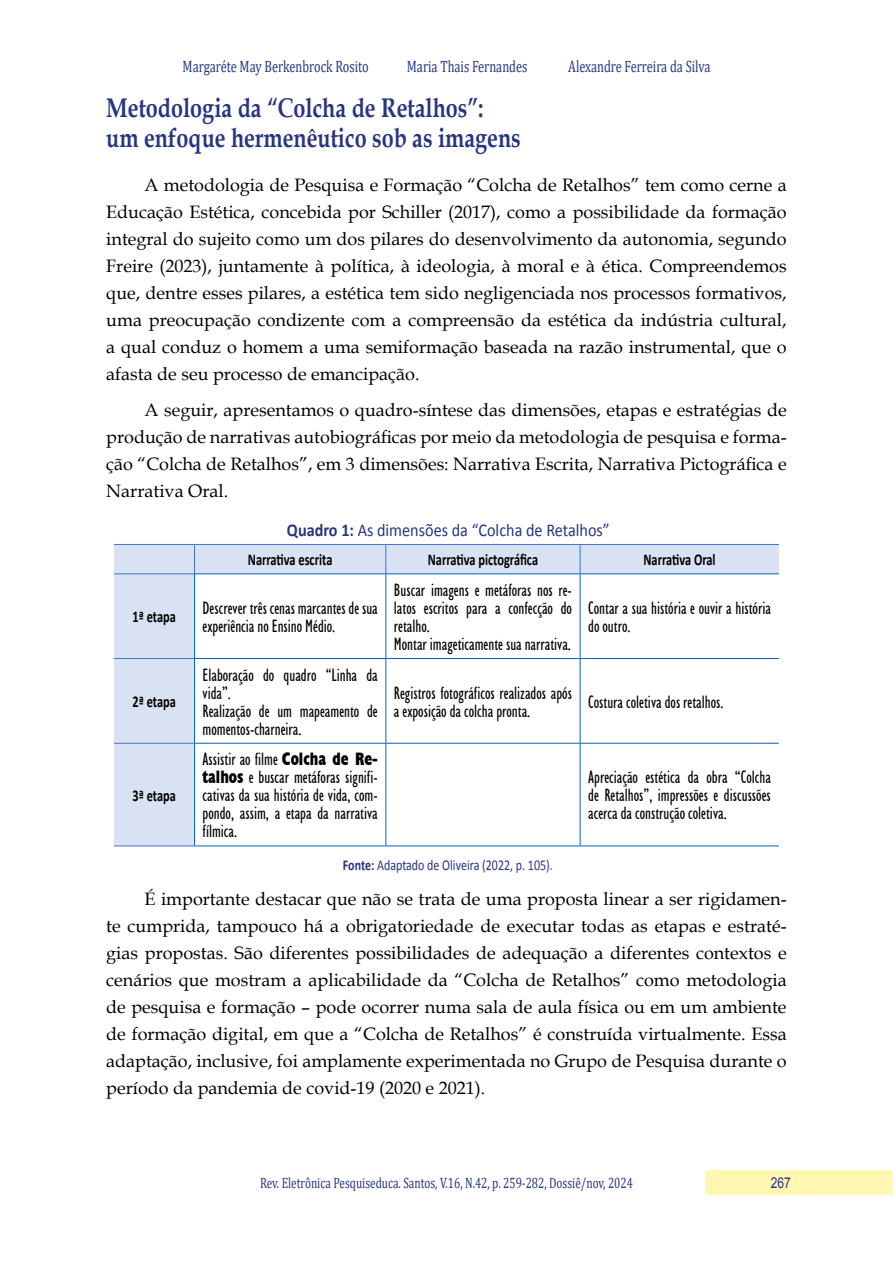
<style>
.page{position:relative;width:893px;height:1263px;background:#fff}
.page>*{position:absolute;margin:0;border:0;box-sizing:border-box;transform-origin:0 0}
.t1{font:700 27px/30px "Book Antiqua";color:#283583;scale:.8 1}
.t2{font:18px/27px "Book Antiqua";color:#000;text-align:justify}
.t3{font:condensed 18px/18px "Humanist 521 BT";color:#000;scale:.9 1}
.t4{font:18px "Calibri";color:#283583;scale:.9 1}
.t5{font:16.5px "Cambria";color:#283583;scale:.75 1}
.t6{font:700 16.5px "Calibri";color:#000;scale:.75 1}
.t7{font:15px "Cambria";color:#283583;scale:.75 1}
.t8{font:15px "Calibri";color:#283583;scale:.8 1}
.t9{font:15px "Arial";color:#283583;scale:.8 1}
.s1{font-weight:700}
.s2{font-family:"Humanist 521 BT Xtra";font-weight:700}
</style>
<div class="page">
<div style="left:706px;top:1170px;width:187px;height:25px;background:#fff7b2"></div>
<svg style="left:114px;top:545px;width:665px;height:300px"></svg>
<hr style="left:114px;top:544px;width:80px;height:1px;background:#4472c4">
<hr style="left:194px;top:544px;width:192px;height:1px;background:#4472c4">
<svg style="left:194px;top:545px;width:1px;height:28px"></svg>
<hr style="left:386px;top:544px;width:194px;height:1px;background:#4472c4">
<svg style="left:385px;top:545px;width:1px;height:28px"></svg>
<hr style="left:580px;top:544px;width:199px;height:1px;background:#4472c4">
<svg style="left:580px;top:545px;width:1px;height:28px"></svg>
<hr style="left:114px;top:573px;width:81px;height:1px;background:#4472c4">
<hr style="left:114px;top:658px;width:80px;height:1px;background:#4472c4">
<hr style="left:114px;top:743px;width:80px;height:1px;background:#4472c4">
<hr style="left:114px;top:845px;width:80px;height:1px;background:#4472c4">
<hr style="left:194px;top:573px;width:192px;height:1px;background:#0563c1">
<hr style="left:194px;top:574px;width:1px;height:84px;background:#0563c1">
<hr style="left:386px;top:573px;width:194px;height:1px;background:#0563c1">
<hr style="left:385px;top:574px;width:1px;height:84px;background:#0563c1">
<hr style="left:580px;top:573px;width:199px;height:1px;background:#0563c1">
<hr style="left:580px;top:574px;width:1px;height:84px;background:#0563c1">
<hr style="left:194px;top:658px;width:192px;height:1px;background:#0563c1">
<hr style="left:194px;top:659px;width:1px;height:84px;background:#0563c1">
<hr style="left:386px;top:658px;width:194px;height:1px;background:#0563c1">
<hr style="left:385px;top:659px;width:1px;height:84px;background:#0563c1">
<hr style="left:580px;top:658px;width:199px;height:1px;background:#0563c1">
<hr style="left:580px;top:659px;width:1px;height:84px;background:#0563c1">
<hr style="left:194px;top:743px;width:192px;height:1px;background:#0563c1">
<hr style="left:194px;top:744px;width:1px;height:101px;background:#0563c1">
<hr style="left:386px;top:743px;width:194px;height:1px;background:#0563c1">
<hr style="left:385px;top:744px;width:1px;height:101px;background:#0563c1">
<hr style="left:580px;top:743px;width:199px;height:1px;background:#0563c1">
<hr style="left:580px;top:744px;width:1px;height:101px;background:#0563c1">
<hr style="left:194px;top:845px;width:192px;height:1px;background:#0563c1">
<hr style="left:386px;top:845px;width:194px;height:1px;background:#0563c1">
<hr style="left:580px;top:845px;width:199px;height:1px;background:#0563c1">
<p class="t5" style="left:183px;top:57px;width:250px">Margaréte May Berkenbrock Rosito</p>
<p class="t5" style="left:407px;top:57px;width:162px">Maria Thais Fernandes</p>
<p class="t5" style="left:568px;top:57px;width:191px">Alexandre Ferreira da Silva</p>
<h1 class="t1" style="left:106px;top:93px;width:520px">Metodologia da “Colcha de Retalhos”: um enfoque hermenêutico sob as imagens</h1>
<p class="t2" style="left:106px;top:171px;width:682px;text-indent:38px">A metodologia de Pesquisa e Formação “Colcha de Retalhos” tem como cerne a Educação Estética, concebida por Schiller (2017), como a possibilidade da formação integral do sujeito como um dos pilares do desenvolvimento da autonomia, segundo Freire (2023), juntamente à política, à ideologia, à moral e à ética. Compreendemos que, dentre esses pilares, a estética tem sido negligenciada nos processos formativos, uma preocupação condizente com a compreensão da estética da indústria cultural, a qual conduz o homem a uma semiformação baseada na razão instrumental, que o afasta de seu processo de emancipação.</p>
<p class="t2" style="left:106px;top:396px;width:682px;text-indent:38px">A seguir, apresentamos o quadro-síntese das dimensões, etapas e estratégias de produção de narrativas autobiográficas por meio da metodologia de pesquisa e forma&shy;ção “Colcha de Retalhos”, em 3 dimensões: Narrativa Escrita, Narrativa Pictográfica e Narrativa Oral.</p>
<p class="t4" style="left:287px;top:517px;width:360px"><span class="s1">Quadro 1:</span> As dimensões da “Colcha de Retalhos”</p>
<p class="t6" style="left:248px;top:548px;width:114px">Narrativa escrita</p>
<p class="t6" style="left:428px;top:548px;width:149px">Narrativa pictográfica</p>
<p class="t6" style="left:643px;top:548px;width:98px">Narrativa Oral</p>
<p class="t6" style="left:133px;top:605px;width:59px">1ª etapa</p>
<p class="t3" style="left:203px;top:599px;width:196px">Descrever três cenas marcantes de sua experiência no Ensino Médio.</p>
<p class="t6" style="left:133px;top:690px;width:59px">2ª etapa</p>
<p class="t6" style="left:133px;top:784px;width:59px">3ª etapa</p>
<p class="t3" style="left:203px;top:666px;width:196px">Elaboração do quadro “Linha da vida”.<br>Realização de um mapeamento de momentos-charneira.</p>
<p class="t3" style="left:203px;top:750px;width:196px;text-align:justify">Assistir ao filme <span class="s2">Colcha de Re&shy;talhos</span> e buscar metáforas signifi&shy;cativas da sua história de vida, com&shy;pondo, assim, a etapa da narrativa fílmica.</p>
<p class="t3" style="left:394px;top:581px;width:199px">Buscar imagens e metáforas nos re&shy;latos escritos para a confecção do retalho.<br>Montar imageticamente sua narrativa.</p>
<p class="t3" style="left:588px;top:599px;width:204px">Contar a sua história e ouvir a história do outro.</p>
<p class="t3" style="left:394px;top:684px;width:199px">Registros fotográficos realizados após a exposição da colcha pronta.</p>
<p class="t3" style="left:588px;top:693px;width:152px">Costura coletiva dos retalhos.</p>
<p class="t3" style="left:588px;top:768px;width:204px;text-align:justify">Apreciação estética da obra “Colcha de Retalhos”, impressões e discussões acerca da construção coletiva.</p>
<p class="t8" style="left:343px;top:854px;width:264px"><span class="s1">Fonte:</span> Adaptado de Oliveira (2022, p. 105).</p>
<p class="t2" style="left:106px;top:885px;width:682px;text-indent:38px">É importante destacar que não se trata de uma proposta linear a ser rigidamen&shy;te cumprida, tampouco há a obrigatoriedade de executar todas as etapas e estraté&shy;gias propostas. São diferentes possibilidades de adequação a diferentes contextos e cenários que mostram a aplicabilidade da “Colcha de Retalhos” como metodologia de pesquisa e formação – pode ocorrer numa sala de aula física ou em um ambiente de formação digital, em que a “Colcha de Retalhos” é construída virtualmente. Essa adaptação, inclusive, foi amplamente experimentada no Grupo de Pesquisa durante o período da pandemia de covid-19 (2020 e 2021).</p>
<p class="t7" style="left:260px;top:1174px;width:499px">Rev. Eletrônica Pesquiseduca. Santos, V.16, N.42, p. 259-282, Dossiê/nov, 2024</p>
<p class="t9" style="left:771px;top:1173px;width:27px">267</p>
</div>
